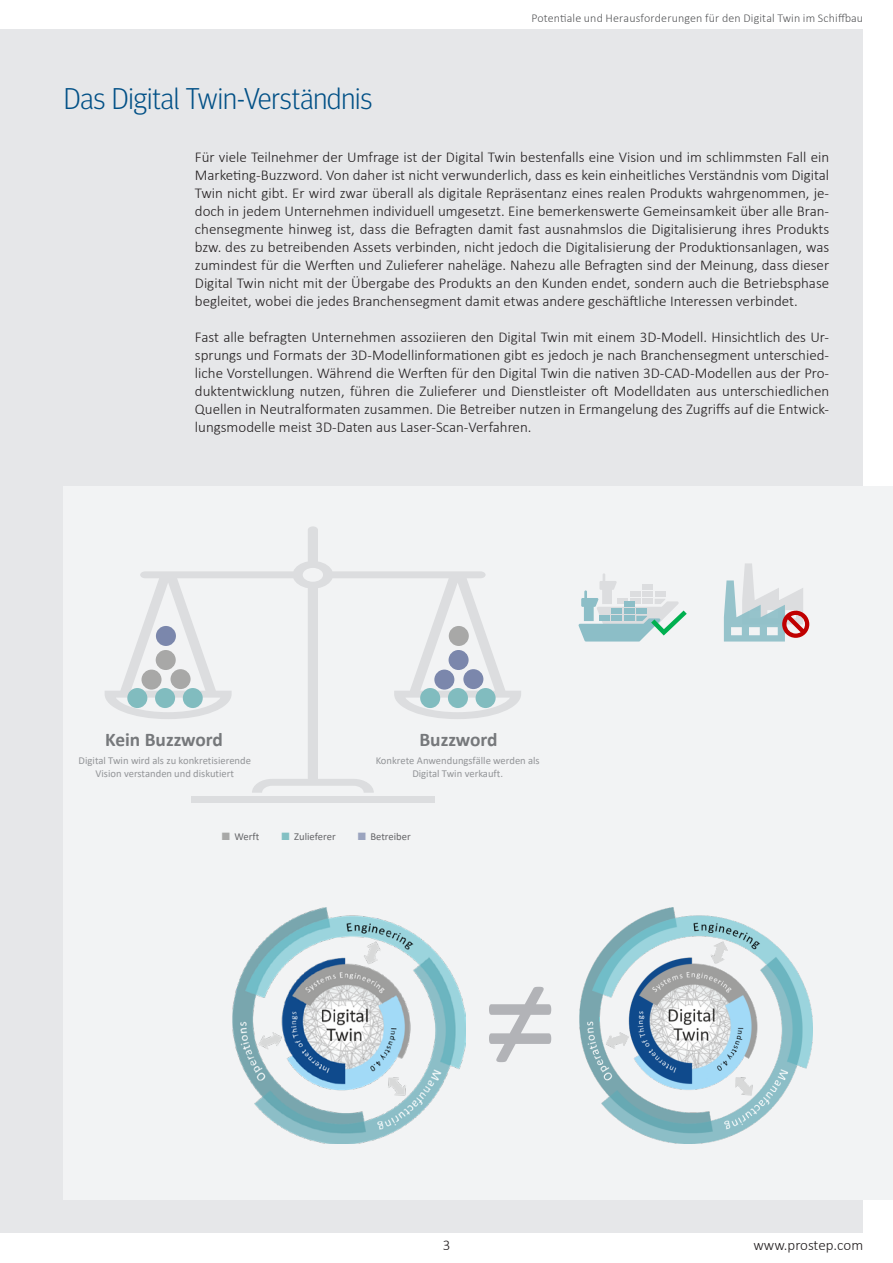
<style>
.page{position:relative;width:893px;height:1263px;background:#fff}
.page>*{position:absolute;margin:0;border:0;box-sizing:border-box;transform-origin:0 0}
.t1{font:153.6px "Calibri";color:#b2b3b7}
.t2{font:300 30px "Meta Headline OT";color:#015086}
.t3{font:700 19.35px "Calibri";color:#76787b}
.blaue_Bullets{font:300 15px/18px "Calibri";color:#231f20;text-align:justify}
.t4{font:300 12px "Calibri";letter-spacing:.01em;color:#57585a}
.t5{font:10.65px/12.8px "Calibri";color:#939598;text-align:center}
.t6{font:10.65px "Calibri";color:#656568}
.s1{font-family:"Arial";font-size:15.9px;color:#a8a8a7}
.s2{font-family:"Arial";font-size:15.9px;color:#83c0c3}
.s3{font-family:"Arial";font-size:15.9px;color:#9ba4bf}
</style>
<div class="page">
<div style="left:0;top:30px;width:863px;height:1203px;background:#e6e7e9"></div>
<div style="left:859px;top:183px;width:34px;height:74px;background:#fff"></div>
<div style="left:64px;top:486px;width:829px;height:713px;background:#f2f3f4"></div>
<svg style="left:105px;top:526px;width:416px;height:267px"></svg>
<div style="left:191px;top:796px;width:244px;height:7px;background:#dcdddf"></div>
<div style="left:142px;top:670px;width:20px;height:20px;background:#a8a8a7;border-radius:50%"></div>
<div style="left:183px;top:688px;width:20px;height:20px;background:#81bcbf;border-radius:50%"></div>
<div style="left:171px;top:669px;width:20px;height:20px;background:#a8a8a7;border-radius:50%"></div>
<div style="left:156px;top:650px;width:20px;height:20px;background:#a8a8a7;border-radius:50%"></div>
<div style="left:156px;top:626px;width:20px;height:20px;background:#7b87ac;border-radius:50%"></div>
<div style="left:155px;top:688px;width:20px;height:20px;background:#81bcbf;border-radius:50%"></div>
<div style="left:127px;top:688px;width:20px;height:20px;background:#81bcbf;border-radius:50%"></div>
<div style="left:434px;top:670px;width:20px;height:20px;background:#7b87ac;border-radius:50%"></div>
<div style="left:476px;top:688px;width:20px;height:20px;background:#81bcbf;border-radius:50%"></div>
<div style="left:463px;top:669px;width:20px;height:20px;background:#7b87ac;border-radius:50%"></div>
<div style="left:449px;top:650px;width:20px;height:20px;background:#7b87ac;border-radius:50%"></div>
<div style="left:449px;top:626px;width:20px;height:20px;background:#a8a8a7;border-radius:50%"></div>
<div style="left:448px;top:688px;width:20px;height:20px;background:#81bcbf;border-radius:50%"></div>
<div style="left:420px;top:688px;width:20px;height:20px;background:#81bcbf;border-radius:50%"></div>
<svg style="left:724px;top:563px;width:85px;height:78px"></svg>
<svg style="left:579px;top:573px;width:108px;height:68px"></svg>
<img style="left:232px;top:907px;width:234px;height:237px">
<img style="left:579px;top:907px;width:234px;height:237px">
<p class="t2" style="left:64px;top:80px;width:310px">Das Digital Twin-Verständnis</p>
<p class="t4" style="left:531px;top:10px;width:333px">Potentiale und Herausforderungen für den Digital Twin im Schiffbau</p>
<p class="blaue_Bullets" style="left:195px;top:147px;width:636px">Für viele Teilnehmer der Umfrage ist der Digital Twin bestenfalls eine Vision und im schlimmsten Fall ein Marketing-Buzzword. Von daher ist nicht verwunderlich, dass es kein einheitliches Verständnis vom Digital Twin nicht gibt. Er wird zwar überall als digitale Repräsentanz eines realen Produkts wahrgenommen, je&shy;doch in jedem Unternehmen individuell umgesetzt. Eine bemerkenswerte Gemeinsamkeit über alle Bran&shy;chensegmente hinweg ist, dass die Befragten damit fast ausnahmslos die Digitalisierung ihres Produkts bzw. des zu betreibenden Assets verbinden, nicht jedoch die Digitalisierung der Produktionsanlagen, was zumindest für die Werften und Zulieferer naheläge. Nahezu alle Befragten sind der Meinung, dass dieser Digital Twin nicht mit der Übergabe des Produkts an den Kunden endet, sondern auch die Betriebsphase begleitet, wobei die jedes Branchensegment damit etwas andere geschäftliche Interessen verbindet.</p>
<p class="blaue_Bullets" style="left:195px;top:327px;width:636px">Fast alle befragten Unternehmen assoziieren den Digital Twin mit einem 3D-Modell. Hinsichtlich des Ur&shy;sprungs und Formats der 3D-Modellinformationen gibt es jedoch je nach Branchensegment unterschied&shy;liche Vorstellungen. Während die Werften für den Digital Twin die nativen 3D-CAD-Modellen aus der Pro&shy;duktentwicklung nutzen, führen die Zulieferer und Dienstleister oft Modelldaten aus unterschiedlichen Quellen in Neutralformaten zusammen. Die Betreiber nutzen in Ermangelung des Zugriffs auf die Entwick&shy;lungsmodelle meist 3D-Daten aus Laser-Scan-Verfahren.</p>
<p class="t3" style="left:105px;top:726px;width:119px">Kein Buzzword</p>
<p class="t3" style="left:419px;top:726px;width:80px">Buzzword</p>
<p class="t5" style="left:79px;top:754px;width:174px">Digital Twin wird als zu konkretisierende<br>Vision verstanden und diskutiert</p>
<p class="t5" style="left:376px;top:754px;width:166px">Konkrete Anwendungsfälle werden als<br>Digital Twin verkauft.</p>
<p class="t6" style="left:221px;top:829px;width:40px"><span class="s1">■</span> Werft</p>
<p class="t6" style="left:281px;top:829px;width:56px"><span class="s2">■</span> Zulieferer</p>
<p class="t6" style="left:357px;top:829px;width:55px"><span class="s3">■</span> Betreiber</p>
<p class="t1" style="left:438px;top:910px;width:171px">≠≠</p>
<p class="t1" style="left:482px;top:910px;width:78px">≠</p>
<p class="blaue_Bullets" style="left:443px;top:1236px;width:9px">3</p>
<p class="blaue_Bullets" style="left:753px;top:1236px;width:111px">www.prostep.com</p>
</div>
